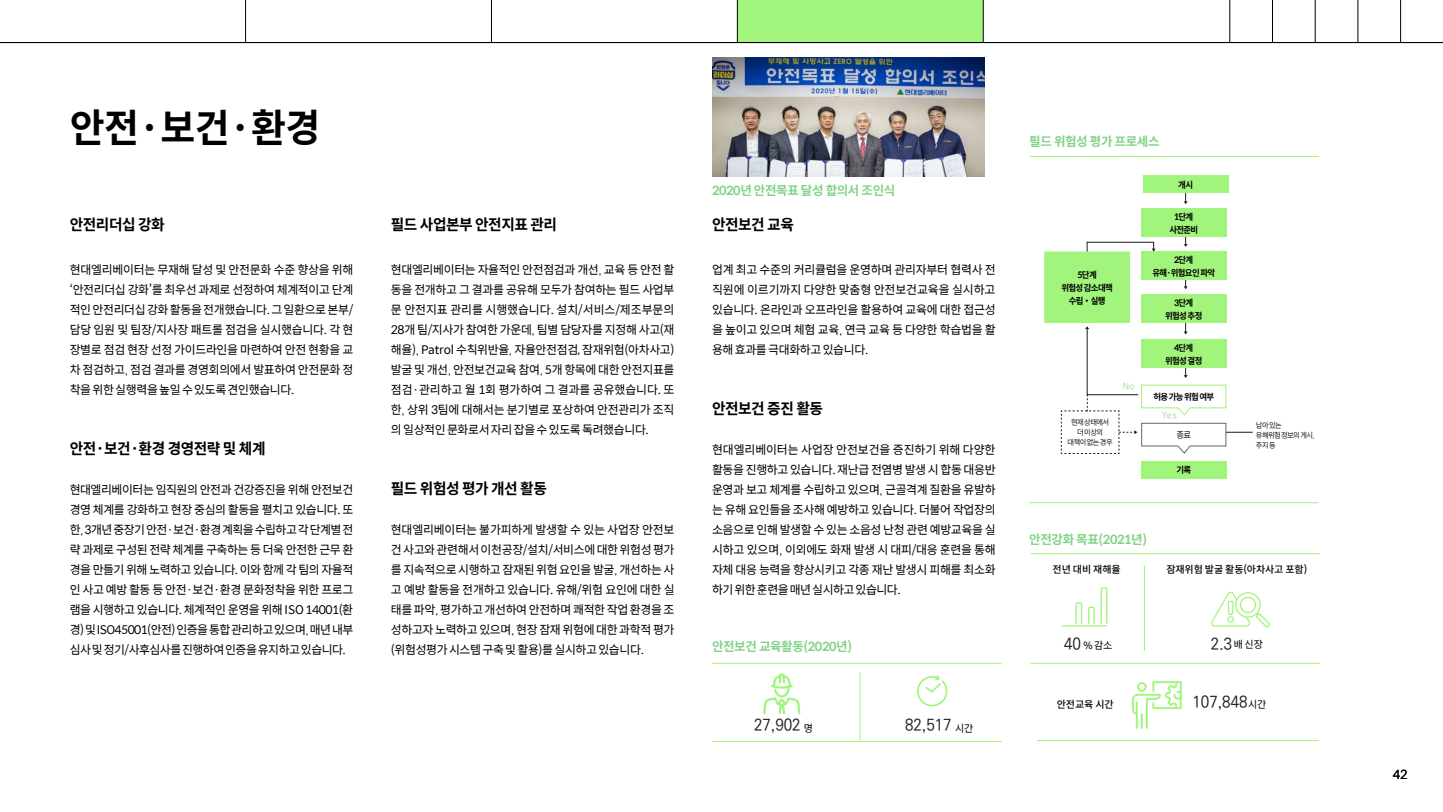
<style>
.page{position:relative;width:1443px;height:812px;background:#fff}
.page>*{position:absolute;margin:0;border:0;box-sizing:border-box;transform-origin:0 0}
.t1{font:700 38.75px "Spoqa Han Sans";color:#000}
.t2{font:16px "Ko Pub Dotum PM";color:#1c1b1d;scale:.93 1}
.t3{font:700 15px "Spoqa Han Sans";letter-spacing:-.03em;color:#000}
.t4{font:700 12.5px "Spoqa Han Sans";letter-spacing:-.03em;color:#82d387}
.t5{font:12.5px "Spoqa Han Sans";color:#000}
.t6{font:11.88px/20px "Spoqa Han Sans";letter-spacing:-.03em;color:#000;text-align:justify}
.t7{font:500 10px "Noto Sans CJ Kkr";letter-spacing:-.01em;color:#000}
.t8{font:10px "Spoqa Han Sans";color:#000}
.t9{font:700 8.75px/12.5px "Spoqa Han Sans";letter-spacing:-.08em;color:#000;text-align:center;scale:.96 1}
.t10{font:8.75px "Ko Pub Dotum PL";color:#82d387}
.t11{font:8.75px "Spoqa Han Sans";color:#1c1b1d;scale:.96 1}
.t12{font:7.5px/10px "Spoqa Han Sans";letter-spacing:-.08em;color:#1c1b1d;text-align:center;scale:.96 1}
.s1{font-family:"Ko Pub Dotum PL"}
.s2{font-family:"Noto Sans CJ Kkr"}
.s3{font-family:"Ko Pub Dotum PM";font-size:16px;color:#1c1b1d}
.s4{font-family:"Spoqa Han Sans";font-size:10px;color:#000}
</style>
<div class="page">
<div style="left:737px;top:0;width:245px;height:43px;background:#a1f47c"></div>
<hr style="left:1229px;top:0;width:1px;height:43px;background:#000">
<hr style="left:245px;top:0;width:1px;height:43px;background:#000">
<hr style="left:491px;top:0;width:1px;height:43px;background:#000">
<hr style="left:737px;top:0;width:1px;height:43px;background:#000">
<hr style="left:982px;top:0;width:1px;height:43px;background:#000">
<hr style="left:1271px;top:0;width:1px;height:43px;background:#000">
<hr style="left:1314px;top:0;width:1px;height:43px;background:#000">
<hr style="left:1357px;top:0;width:1px;height:43px;background:#000">
<hr style="left:1399px;top:0;width:1px;height:43px;background:#000">
<img style="left:712px;top:57px;width:272px;height:119px">
<hr style="left:1029px;top:502px;width:288px;height:1px;background:#a1f47c">
<svg style="left:1183px;top:193px;width:4px;height:11px"></svg>
<svg style="left:1183px;top:237px;width:4px;height:10px"></svg>
<svg style="left:1183px;top:280px;width:4px;height:9px"></svg>
<div style="left:1044px;top:252px;width:85px;height:70px;background:#a1f47c"></div>
<div style="left:1044px;top:251px;width:85px;height:72px;border:1px solid #a1f47c"></div>
<div style="left:1086px;top:242px;width:67px;height:9px;border:1px solid #1c1b1d"></div>
<div style="left:1141px;top:208px;width:85px;height:29px;background:#a1f47c"></div>
<div style="left:1141px;top:294px;width:85px;height:29px;background:#a1f47c"></div>
<div style="left:1142px;top:175px;width:85px;height:18px;background:#a1f47c"></div>
<div style="left:1141px;top:461px;width:85px;height:17px;background:#a1f47c"></div>
<div style="left:1141px;top:251px;width:85px;height:29px;background:#a1f47c"></div>
<svg style="left:1151px;top:248px;width:4px;height:3px"></svg>
<svg style="left:1060px;top:318px;width:192px;height:136px"></svg>
<hr style="left:1029px;top:156px;width:289px;height:1px;background:#a1f47c">
<svg style="left:763px;top:673px;width:38px;height:42px"></svg>
<hr style="left:859px;top:672px;width:1px;height:68px;background:#a1f47c">
<svg style="left:917px;top:675px;width:31px;height:32px"></svg>
<hr style="left:712px;top:662px;width:289px;height:1px;background:#a1f47c">
<hr style="left:712px;top:741px;width:289px;height:1px;background:#a1f47c">
<hr style="left:1144px;top:565px;width:1px;height:85px;background:#a1f47c">
<hr style="left:1061px;top:625px;width:46px;height:1px;background:#a1f47c">
<svg style="left:1100px;top:587px;width:7px;height:36px"></svg>
<svg style="left:1075px;top:602px;width:19px;height:21px"></svg>
<svg style="left:1211px;top:591px;width:59px;height:37px"></svg>
<hr style="left:1030px;top:553px;width:289px;height:1px;background:#a1f47c">
<hr style="left:1030px;top:662px;width:289px;height:1px;background:#a1f47c">
<svg style="left:1132px;top:681px;width:50px;height:48px"></svg>
<hr style="left:1036px;top:740px;width:282px;height:1px;background:#a1f47c">
<hr style="left:0;top:42px;width:1442px;height:1px;background:#000">
<h1 class="t1" style="left:70px;top:105px;width:252px">안전·보건·환경</h1>
<p class="t3" style="left:70px;top:216px;width:96px">안전리더십 강화</p>
<p class="t6" style="left:70px;top:260px;width:285px">현대엘리베이터는 무재해 달성 및 안전문화 수준 향상을 위해 ‘안전리더십 강화’를 최우선 과제로 선정하여 체계적이고 단계 적인 안전리더십 강화 활동을 전개했습니다. 그 일환으로 본부/ 담당 임원 및 팀장/지사장 패트롤 점검을 실시했습니다. 각 현 장별로 점검 현장 선정 가이드라인을 마련하여 안전 현황을 교 차 점검하고<span class="s1">,</span> 점검 결과를 경영회의에서 발표하여 안전문화 정 착을 위한 실행력을 높일 수 있도록 견인했습니다.</p>
<p class="t3" style="left:70px;top:440px;width:197px">안전·보건·환경 경영전략 및 체계</p>
<p class="t6" style="left:70px;top:480px;width:285px">현대엘리베이터는 임직원의 안전과 건강증진을 위해 안전보건 경영 체계를 강화하고 현장 중심의 활동을 펼치고 있습니다. 또 한<span class="s1">,</span> 3개년 중장기 안전·보건·환경 계획을 수립하고 각 단계별 전 략 과제로 구성된 전략 체계를 구축하는 등 더욱 안전한 근무 환 경을 만들기 위해 노력하고 있습니다. 이와 함께 각 팀의 자율적 인 사고 예방 활동 등 안전·보건·환경 문화정착을 위한 프로그 램을 시행하고 있습니다. 체계적인 운영을 위해 ISO 14001(환 경) 및 ISO45001(안전) 인증을 통합 관리하고 있으며<span class="s1">,</span> 매년 내부 심사 및 정기/사후심사를 진행하여 인증을 유지하고 있습니다.</p>
<p class="t3" style="left:391px;top:216px;width:168px">필드 사업본부 안전지표 관리</p>
<p class="t6" style="left:391px;top:260px;width:285px">현대엘리베이터는 자율적인 안전점검과 개선<span class="s1">,</span> 교육 등 안전 활 동을 전개하고 그 결과를 공유해 모두가 참여하는 필드 사업부 문 안전지표 관리를 시행했습니다. 설치/서비스/제조부문의 28개 팀/지사가 참여한 가운데<span class="s1">,</span> 팀별 담당자를 지정해 사고(재 해율)<span class="s1">,</span> Patrol 수칙위반율<span class="s1">,</span> 자율안전점검, 잠재위험(아차사고) 발굴 및 개선<span class="s1">,</span> 안전보건교육 참여<span class="s1">,</span> 5개 항목에 대한 안전지표를 점검·관리하고 월 1회 평가하여 그 결과를 공유했습니다. 또 한<span class="s1">,</span> 상위 3팀에 대해서는 분기별로 포상하여 안전관리가 조직 의 일상적인 문화로서 자리 잡을 수 있도록 독려했습니다.</p>
<p class="t3" style="left:391px;top:480px;width:157px">필드 위험성 평가 개선 활동</p>
<p class="t6" style="left:391px;top:520px;width:285px">현대엘리베이터는 불가피하게 발생할 수 있는 사업장 안전보 건 사고와 관련해서 이천공장/설치/서비스에 대한 위험성 평가 를 지속적으로 시행하고 잠재된 위험 요인을 발굴<span class="s1">,</span> 개선하는 사 고 예방 활동을 전개하고 있습니다. 유해/위험 요인에 대한 실 태를 파악<span class="s1">,</span> 평가하고 개선하여 안전하며 쾌적한 작업 환경을 조 성하고자 노력하고 있으며<span class="s1">,</span> 현장 잠재 위험에 대한 과학적 평가 (위험성평가 시스템 구축 및 활용)를 실시하고 있습니다.</p>
<p class="t4" style="left:712px;top:183px;width:185px">2020년 안전목표 달성 합의서 조인식</p>
<p class="t3" style="left:712px;top:216px;width:83px">안전보건 교육</p>
<p class="t6" style="left:712px;top:260px;width:285px">업계 최고 수준의 커리큘럼을 운영하며 관리자부터 협력사 전 직원에 이르기까지 다양한 맞춤형 안전보건교육을 실시하고 있습니다. 온라인과 오프라인을 활용하여 교육에 대한 접근성 을 높이고 있으며 체험 교육<span class="s1">,</span> 연극 교육 등 다양한 학습법을 활 용해 효과를 극대화하고 있습니다.</p>
<p class="t3" style="left:712px;top:400px;width:112px">안전보건 증진 활동</p>
<p class="t6" style="left:712px;top:440px;width:285px">현대엘리베이터는 사업장 안전보건을 증진하기 위해 다양한 활동을 진행하고 있습니다. 재난급 전염병 발생 시 합동 대응반 운영과 보고 체계를 수립하고 있으며<span class="s1">,</span> 근골격계 질환을 유발하 는 유해 요인들을 조사해 예방하고 있습니다. 더불어 작업장의 소음으로 인해 발생할 수 있는 소음성 난청 관련 예방교육을 실 시하고 있으며<span class="s1">,</span> 이외에도 화재 발생 시 대피/대응 훈련을 통해 자체 대응 능력을 향상시키고 각종 재난 발생시 피해를 최소화 하기 위한 훈련을 매년 실시하고 있습니다.</p>
<p class="t4" style="left:712px;top:639px;width:141px">안전보건 교육활동(2020년)</p>
<h2 class="t2" style="left:754px;top:716px;width:65px">27,902 <sub>명</sub></h2>
<h2 class="t2" style="left:905px;top:716px;width:75px">82,517 <sub>시간</sub></h2>
<p class="t4" style="left:1029px;top:135px;width:132px">필드 위험성 평가 프로세스</p>
<p class="t9" style="left:1178px;top:178px;width:17px">개시</p>
<p class="t9" style="left:1169px;top:211px;width:32px">1단계 사전준비</p>
<p class="t9" style="left:1061px;top:269px;width:55px">5단계<br>위험성 감소대책 수립<span class="s2">・</span>실행</p>
<p class="t10" style="left:1122px;top:382px;width:13px">No</p>
<p class="t12" style="left:1067px;top:418px;width:48px">현재 상태에서 더 이상의 대책이 없는 경우</p>
<p class="t9" style="left:1152px;top:254px;width:67px">2단계 유해·위험요인 파악</p>
<p class="t9" style="left:1164px;top:297px;width:40px">3단계 위험성 추정</p>
<p class="t9" style="left:1164px;top:342px;width:40px">4단계 위험성 결정</p>
<p class="t9" style="left:1153px;top:390px;width:65px">허용 가능 위험 여부</p>
<p class="t11" style="left:1176px;top:429px;width:17px">종료</p>
<p class="t12" style="left:1255px;top:421px;width:63px;text-align:left">남아 있는<br>유해위험 정보의 게시<span class="s1">, </span>주지 등</p>
<p class="t10" style="left:1161px;top:411px;width:17px">Yes</p>
<p class="t9" style="left:1176px;top:464px;width:17px">기록</p>
<p class="t4" style="left:1029px;top:532px;width:119px">안전강화 목표(2021년)</p>
<p class="t7" style="left:1052px;top:563px;width:70px">전년 대비 재해율</p>
<p class="t7" style="left:1166px;top:563px;width:142px">잠재위험 발굴 활동(아차사고 포함)</p>
<p class="t8" style="left:1064px;top:640px;width:50px"><span class="s3">40</span> % 감소</p>
<h2 class="t2" style="left:1210px;top:636px;width:57px">2.3 <span class="s4">배 신장</span></h2>
<p class="t7" style="left:1056px;top:699px;width:58px">안전교육 시간</p>
<h2 class="t2" style="left:1192px;top:693px;width:81px">107,848<span class="s4">시간</span></h2>
<p class="t5" style="left:1392px;top:767px;width:16px">42</p>
</div>
